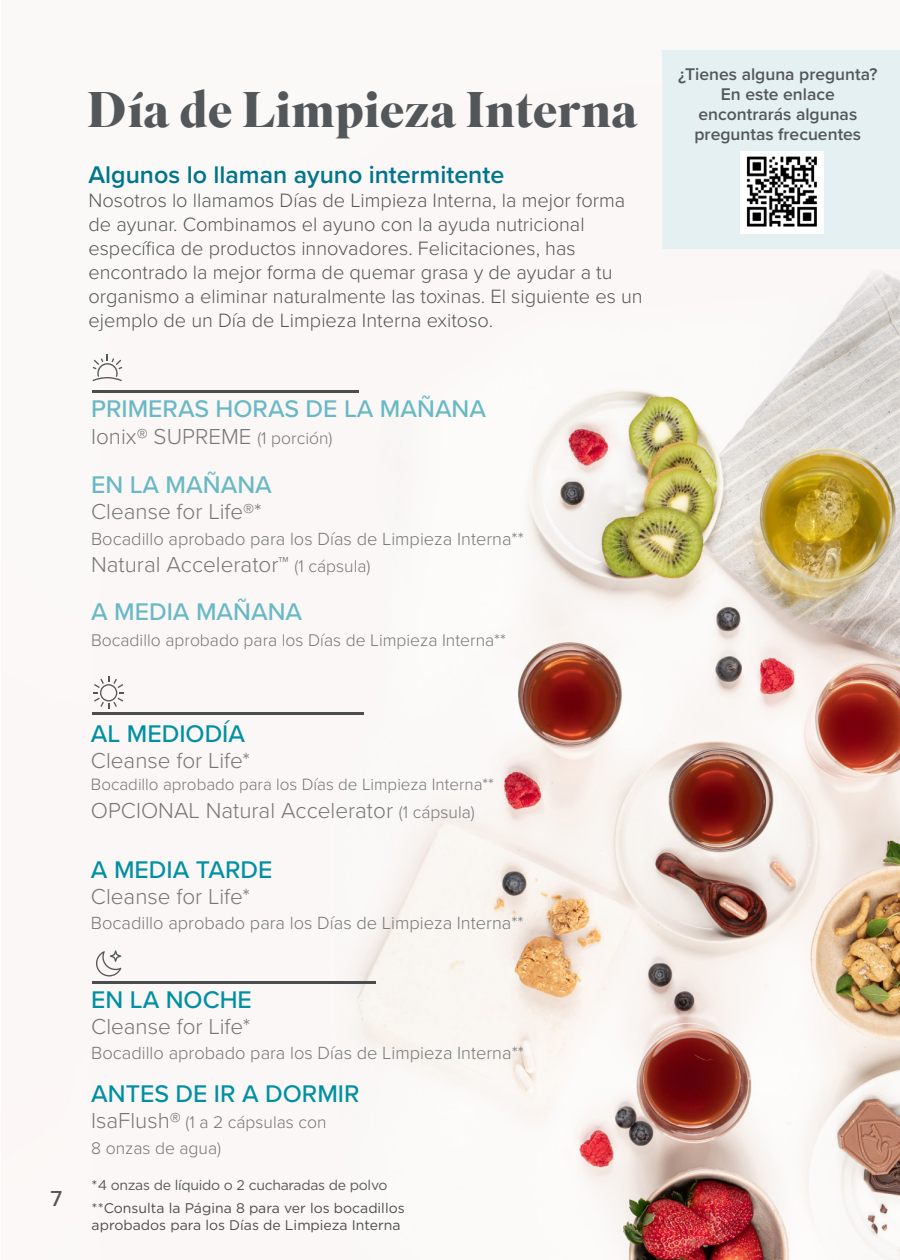
<style>
.page{position:relative;width:900px;height:1260px;background:#fff}
.page>*{position:absolute;margin:0;border:0;box-sizing:border-box;transform-origin:0 0}
.t1{font:700 50px "Superior Title";color:#54575a}
.Body{font:500 25px "Proxima Nova";color:#0090a3}
.Body-2{font:500 25px "Proxima Nova";color:#68b9c5}
.t2{font:600 25px "Proxima Nova";color:#00758d}
.Body-3{font:300 22.5px "Proxima Nova";color:#747678}
.t3{font:500 22.5px "Proxima Nova";color:#54575a}
.t4{font:300 20px/24px "Proxima Nova";color:#54575a}
.Body-4{font:300 18.25px "Proxima Nova";color:#747678}
.Body-5{font:300 17.5px/26px "Proxima Nova";color:#747678}
.t5{font:600 17.5px/20px "Proxima Nova";color:#54575a;text-align:center}
.Body-6{font:300 17px "Proxima Nova";color:#747678}
.Body-7{font:14px/16.8px "Gotham";color:#4b4c4d}
.Body-8{font:14px "Gotham";letter-spacing:-.02em;color:#57585a}
.s1{font-size:17.5px}
.s2{font-size:22.5px}
.s3{color:#4b4c4d}
</style>
<div class="page">
<img style="left:1px;top:50px;width:899px;height:1210px">
<hr style="left:92px;top:391px;width:266px;height:2px;background:#4b4c4d">
<hr style="left:92px;top:713px;width:272px;height:2px;background:#4b4c4d">
<hr style="left:92px;top:981px;width:284px;height:2px;background:#4b4c4d">
<div style="left:663px;top:51px;width:237px;height:198px;background:#e5f0f3"></div>
<img style="left:741px;top:151px;width:82px;height:82px">
<svg style="left:96px;top:950px;width:25px;height:27px"></svg>
<svg style="left:93px;top:676px;width:31px;height:33px"></svg>
<svg style="left:93px;top:354px;width:29px;height:27px"></svg>
<p class="t1" style="left:87px;top:79px;width:552px">Día de Limpieza Interna</p>
<p class="t2" style="left:88px;top:156px;width:417px">Algunos lo llaman ayuno intermitente</p>
<p class="t4" style="left:88px;top:187px;width:556px">Nosotros lo llamamos Días de Limpieza Interna, la mejor forma de ayunar. Combinamos el ayuno con la ayuda nutricional específica de productos innovadores. Felicitaciones, has encontrado la mejor forma de quemar grasa y de ayudar a tu organismo a eliminar naturalmente las toxinas. El siguiente es un ejemplo de un Día de Limpieza Interna exitoso.</p>
<p class="Body-2" style="left:91px;top:390px;width:397px">PRIMERAS HORAS DE LA MAÑANA</p>
<p class="Body-3" style="left:91px;top:420px;width:243px">Ionix® SUPREME <span class="s1">(1 porción)</span></p>
<p class="Body-2" style="left:91px;top:466px;width:182px">EN LA MAÑANA</p>
<p class="Body-3" style="left:91px;top:495px;width:172px">Cleanse for Life®*</p>
<p class="Body-4" style="left:91px;top:525px;width:434px">Bocadillo aprobado para los Días de Limpieza Interna**</p>
<p class="Body-3" style="left:91px;top:548px;width:281px">Natural Accelerator™ <span class="s1">(1 cápsula)</span></p>
<p class="Body-2" style="left:91px;top:593px;width:213px">A MEDIA MAÑANA</p>
<p class="Body-5" style="left:91px;top:627px;width:416px">Bocadillo aprobado para los Días de Limpieza Interna**</p>
<p class="t3" style="left:50px;top:1181px;width:13px">7</p>
<p class="Body" style="left:91px;top:715px;width:156px">AL MEDIODÍA</p>
<p class="Body-3" style="left:91px;top:744px;width:161px">Cleanse for Life*</p>
<p class="Body-6" style="left:91px;top:772px;width:405px">Bocadillo aprobado para los Días de Limpieza Interna**</p>
<p class="Body-3" style="left:91px;top:794px;width:386px">OPCIONAL Natural Accelerator <span class="s1">(1 cápsula)</span></p>
<p class="Body" style="left:91px;top:851px;width:183px">A MEDIA TARDE</p>
<p class="Body-3" style="left:91px;top:880px;width:161px">Cleanse for Life*</p>
<p class="Body-4" style="left:91px;top:909px;width:434px">Bocadillo aprobado para los Días de Limpieza Interna**</p>
<p class="Body" style="left:91px;top:981px;width:162px">EN LA NOCHE</p>
<p class="Body-3" style="left:91px;top:1010px;width:161px">Cleanse for Life*</p>
<p class="Body-4" style="left:91px;top:1039px;width:434px">Bocadillo aprobado para los Días de Limpieza Interna**</p>
<p class="Body" style="left:91px;top:1075px;width:270px">ANTES DE IR A DORMIR</p>
<p class="Body-5" style="left:91px;top:1109px;width:237px"><span class="s2">IsaFlush®</span> (1 a 2 cápsulas con<br>8 onzas de agua)</p>
<p class="Body-8" style="left:92px;top:1176px;width:297px"><span class="s3">*</span>4 onzas de líquido o 2 cucharadas de polvo</p>
<p class="Body-7" style="left:92px;top:1199px;width:315px">**Consulta la Página 8 para ver los bocadillos aprobados para los Días de Limpieza Interna</p>
<p class="t5" style="left:678px;top:64px;width:201px">¿Tienes alguna pregunta?<br>En este enlace encontrarás algunas preguntas frecuentes</p>
</div>
